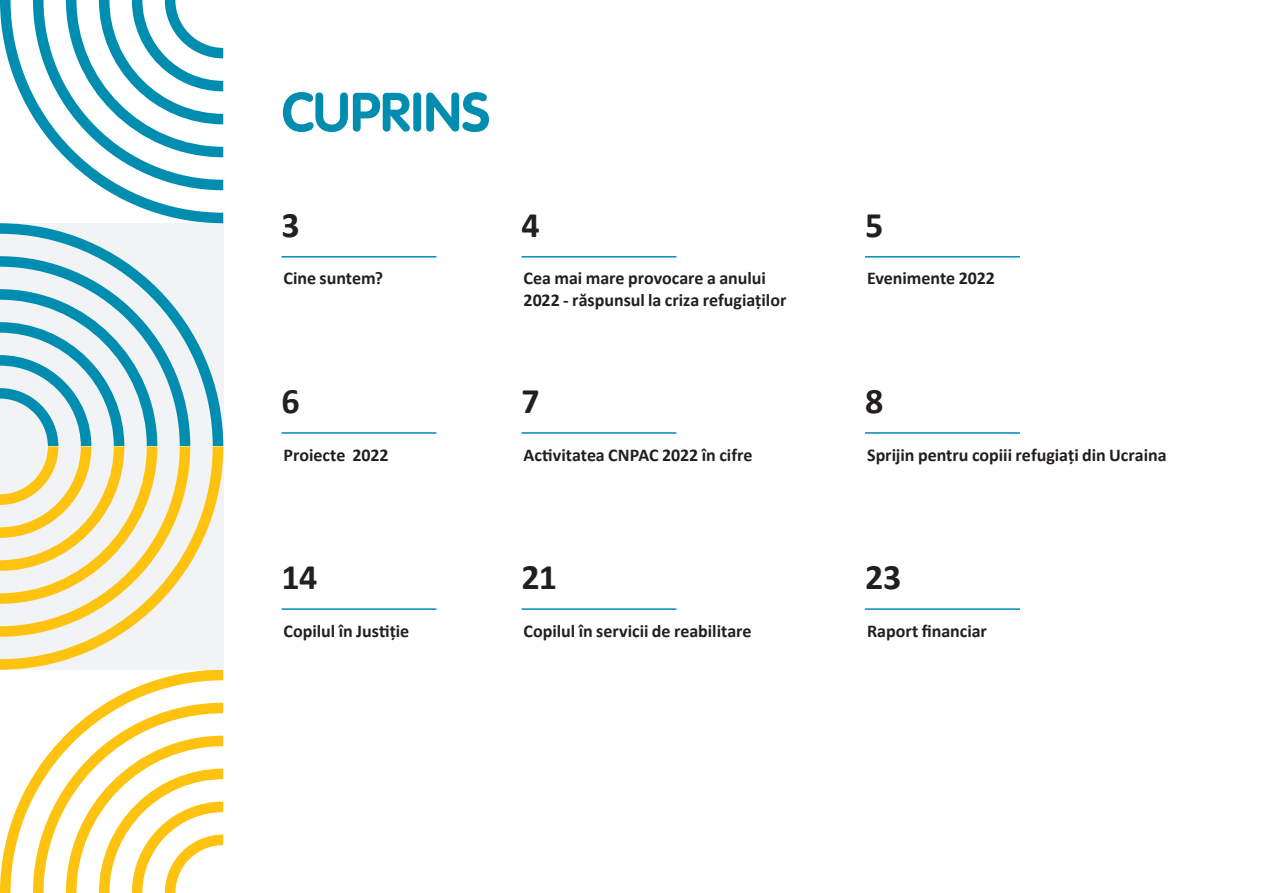
<style>
.page{position:relative;width:1263px;height:893px;background:#fff}
.page>*{position:absolute;margin:0;border:0;box-sizing:border-box;transform-origin:0 0}
.t1{font:700 54px "VAG Rounded Next";letter-spacing:.005em;color:#008db0}
.t2{font:700 36px "Calibri";color:#231f20}
.t3{font:700 18px/21.6px "Calibri";letter-spacing:-.005em;color:#231f20}
</style>
<div class="page">
<svg style="left:0;top:670px;width:223px;height:223px"></svg>
<svg style="left:0;top:223px;width:223px;height:223px;fill:#f2f3f4"></svg>
<svg style="left:0;top:256px;width:190px;height:190px"></svg>
<svg style="left:0;top:446px;width:223px;height:224px;fill:#f2f3f4"></svg>
<svg style="left:0;top:0;width:223px;height:223px"></svg>
<hr style="left:282px;top:256px;width:154px;height:2px;background:#008db0">
<hr style="left:282px;top:432px;width:154px;height:2px;background:#008db0">
<hr style="left:282px;top:608px;width:154px;height:2px;background:#008db0">
<hr style="left:521px;top:256px;width:155px;height:2px;background:#008db0">
<hr style="left:521px;top:432px;width:155px;height:2px;background:#008db0">
<hr style="left:521px;top:608px;width:155px;height:2px;background:#008db0">
<hr style="left:865px;top:256px;width:155px;height:2px;background:#008db0">
<hr style="left:865px;top:432px;width:155px;height:2px;background:#008db0">
<hr style="left:865px;top:608px;width:155px;height:2px;background:#008db0">
<h1 class="t1" style="left:282px;top:77px;width:210px">CUPRINS</h1>
<h2 class="t2" style="left:282px;top:200px;width:20px">3</h2>
<p class="t3" style="left:284px;top:267px;width:101px">Cine suntem?</p>
<h2 class="t2" style="left:282px;top:376px;width:20px">6</h2>
<p class="t3" style="left:284px;top:443px;width:107px">Proiecte 2022</p>
<h2 class="t2" style="left:521px;top:200px;width:20px">4</h2>
<p class="t3" style="left:524px;top:267px;width:264px">Cea mai mare provocare a anului<br>2022 - răspunsul la criza refugiaților</p>
<h2 class="t2" style="left:521px;top:376px;width:20px">7</h2>
<p class="t3" style="left:524px;top:443px;width:230px">Activitatea CNPAC 2022 în cifre</p>
<h2 class="t2" style="left:282px;top:552px;width:37px">14</h2>
<p class="t3" style="left:284px;top:619px;width:127px">Copilul în Justiție</p>
<h2 class="t2" style="left:521px;top:552px;width:37px">21</h2>
<p class="t3" style="left:524px;top:619px;width:229px">Copilul în servicii de reabilitare</p>
<h2 class="t2" style="left:865px;top:200px;width:20px">5</h2>
<p class="t3" style="left:867px;top:267px;width:129px">Evenimente 2022</p>
<h2 class="t2" style="left:865px;top:376px;width:20px">8</h2>
<p class="t3" style="left:867px;top:443px;width:301px">Sprijin pentru copiii refugiați din Ucraina</p>
<h2 class="t2" style="left:865px;top:552px;width:38px">23</h2>
<p class="t3" style="left:867px;top:619px;width:121px">Raport financiar</p>
</div>
